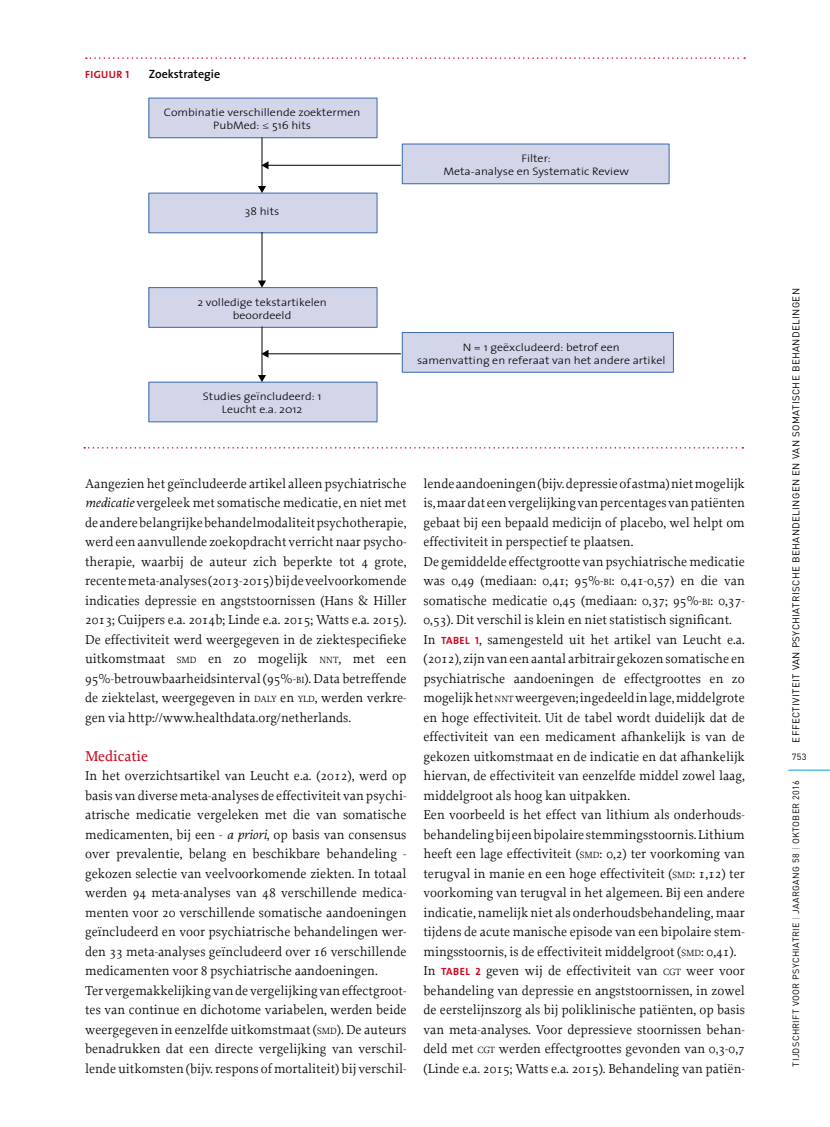
<style>
.page{position:relative;width:830px;height:1127px;background:#fff}
.page>*{position:absolute;margin:0;border:0;box-sizing:border-box;transform-origin:0 0}
.t1{font:500 15px "Proforma";color:#cd071e}
.t2{font:13.5px/19.5px "Proforma";color:#000}
.t3{font:600 12px "The Sans";color:#000}
.t4{font:300 10.95px/13px "The Sans";color:#000;text-align:center;scale:1.1 1}
.t5{font:10.5px "The Sans Bold Caps";letter-spacing:.04em;color:#cd071e}
.t6{font:9.75px "DIN";letter-spacing:.04em;color:#000}
.t7{font:9px "DIN";letter-spacing:.04em;color:#000}
.s1{font-family:"Myriad Pro"}
.s2{font-style:italic}
.s3{font-size:9.45px}
.s4{font-family:"The Sans Bold Caps";font-size:10.5px;color:#cd071e}
.s5{color:#9c9e9f}
</style>
<div class="page">
<hr style="left:788px;top:770px;width:41px;height:1px;background:#009ee0">
<svg style="left:86px;top:57px;width:658px;height:2px"></svg>
<div style="left:149px;top:98px;width:228px;height:40px;background:#d3d6e9"></div>
<div style="left:149px;top:98px;width:228px;height:40px;border:1px solid #386aaa"></div>
<div style="left:402px;top:144px;width:266px;height:40px;background:#d3d6e9"></div>
<div style="left:402px;top:144px;width:267px;height:40px;border:1px solid #386aaa"></div>
<div style="left:402px;top:332px;width:271px;height:40px;background:#d3d6e9"></div>
<div style="left:402px;top:332px;width:271px;height:40px;border:1px solid #386aaa"></div>
<div style="left:149px;top:193px;width:228px;height:40px;background:#d3d6e9"></div>
<div style="left:149px;top:193px;width:228px;height:40px;border:1px solid #386aaa"></div>
<hr style="left:261px;top:137px;width:1px;height:50px;background:#000">
<svg style="left:258px;top:186px;width:8px;height:7px"></svg>
<hr style="left:267px;top:165px;width:133px;height:1px;background:#000">
<svg style="left:261px;top:161px;width:7px;height:8px"></svg>
<hr style="left:267px;top:353px;width:133px;height:1px;background:#000">
<svg style="left:262px;top:350px;width:6px;height:8px"></svg>
<div style="left:149px;top:288px;width:228px;height:39px;background:#d3d6e9"></div>
<div style="left:149px;top:287px;width:228px;height:40px;border:1px solid #386aaa"></div>
<hr style="left:261px;top:232px;width:1px;height:50px;background:#000">
<svg style="left:258px;top:280px;width:8px;height:8px"></svg>
<div style="left:149px;top:382px;width:228px;height:40px;background:#d3d6e9"></div>
<div style="left:149px;top:382px;width:228px;height:40px;border:1px solid #386aaa"></div>
<hr style="left:261px;top:326px;width:1px;height:50px;background:#000">
<svg style="left:258px;top:375px;width:8px;height:7px"></svg>
<svg style="left:84px;top:447px;width:659px;height:1px"></svg>
<p class="t5" style="left:85px;top:66px;width:46px">FIGUUR 1</p>
<p class="t3" style="left:149px;top:64px;width:73px">Zoekstrategie</p>
<p class="t4" style="left:164px;top:106px;width:180px">Combinatie verschillende zoektermen<br>PubMed: <span class="s1">≤</span> 516 hits</p>
<p class="t4" style="left:245px;top:205px;width:33px">38 hits</p>
<p class="t4" style="left:443px;top:152px;width:170px">Filter:<br>Meta-analyse en Systematic Review</p>
<p class="t4" style="left:197px;top:295px;width:119px">2 volledige tekstartikelen beoordeeld</p>
<p class="t4" style="left:203px;top:390px;width:109px">Studies geïncludeerd: 1<br>Leucht e.a. 2012</p>
<p class="t4" style="left:417px;top:340px;width:227px">N = 1 geëxcludeerd: betrof een<br>samenvatting en referaat van het andere artikel</p>
<p class="t2" style="left:85px;top:473px;width:323px;text-align:justify">Aangezien het geïncludeerde artikel alleen psychiatrische <span class="s2">medicatie</span> vergeleek met somatische medicatie, en niet met de andere belangrijke behandelmodaliteit psychotherapie, werd een aanvullende zoekopdracht verricht naar psycho&shy;therapie, waarbij de auteur zich beperkte tot 4 grote, recente meta-analyses (2013-2015) bij de veelvoorkomende indicaties depressie en angststoornissen (Hans &amp; Hiller 2013; Cuijpers e.a. 2014b; Linde e.a. 2015; Watts e.a. 2015).<br>De effectiviteit werd weergegeven in de ziektespecifieke uitkomstmaat <span class="s3">SMD</span> en zo mogelijk <span class="s3">NNT</span>, met een 95%-betrouwbaarheidsinterval (95%-<span class="s3">BI</span>). Data betreffende de ziektelast, weergegeven in <span class="s3">DALY</span> en <span class="s3">YLD</span>, werden verkre&shy;gen via http://www.healthdata.org/netherlands.</p>
<p class="t1" style="left:85px;top:746px;width:64px">Medicatie</p>
<p class="t2" style="left:85px;top:766px;width:323px">In het overzichtsartikel van Leucht e.a. (2012), werd op basis van diverse meta-analyses de effectiviteit van psychi&shy;atrische medicatie vergeleken met die van somatische medicamenten, bij een - <span class="s2">a priori</span>, op basis van consensus over prevalentie, belang en beschikbare behandeling - gekozen selectie van veelvoorkomende ziekten. In totaal werden 94 meta-analyses van 48 verschillende medica&shy;menten voor 20 verschillende somatische aandoeningen geïncludeerd en voor psychiatrische behandelingen wer&shy;den 33 meta-analyses geïncludeerd over 16 verschillende medicamenten voor 8 psychiatrische aandoeningen.<br>Ter vergemakkelijking van de vergelijking van effectgroot&shy;tes van continue en dichotome variabelen, werden beide weergegeven in eenzelfde uitkomstmaat (<span class="s3">SMD</span>). De auteurs benadrukken dat een directe vergelijking van verschil&shy;lende uitkomsten (bijv. respons of mortaliteit) bij verschil-</p>
<p class="t2" style="left:423px;top:473px;width:323px">lende aandoeningen (bijv. depressie of astma) niet mogelijk is, maar dat een vergelijking van percentages van patiënten gebaat bij een bepaald medicijn of placebo, wel helpt om effectiviteit in perspectief te plaatsen.<br>De gemiddelde effectgrootte van psychiatrische medicatie was 0,49 (mediaan: 0,41; 95%-<span class="s3">BI</span>: 0,41-0,57) en die van somatische medicatie 0,45 (mediaan: 0,37; 95%-<span class="s3">BI</span>: 0,37- 0,53). Dit verschil is klein en niet statistisch significant.<br>In <span class="s4">TABEL 1</span>, samengesteld uit het artikel van Leucht e.a. (2012), zijn van een aantal arbitrair gekozen somatische en psychiatrische aandoeningen de effectgroottes en zo mogelijk het <span class="s3">NNT</span> weergeven; ingedeeld in lage, middelgrote en hoge effectiviteit. Uit de tabel wordt duidelijk dat de effectiviteit van een medicament afhankelijk is van de gekozen uitkomstmaat en de indicatie en dat afhankelijk hiervan, de effectiviteit van eenzelfde middel zowel laag, middelgroot als hoog kan uitpakken.<br>Een voorbeeld is het effect van lithium als onderhouds&shy;behandeling bij een bipolaire stemmingsstoornis. Lithium heeft een lage effectiviteit (<span class="s3">SMD</span>: 0,2) ter voorkoming van terugval in manie en een hoge effectiviteit (<span class="s3">SMD</span>: 1,12) ter voorkoming van terugval in het algemeen. Bij een andere indicatie, namelijk niet als onderhoudsbehandeling, maar tijdens de acute manische episode van een bipolaire stem&shy;mingsstoornis, is de effectiviteit middelgroot (<span class="s3">SMD</span>: 0,41).<br>In <span class="s4">TABEL 2</span> geven wij de effectiviteit van <span class="s3">CGT</span> weer voor behandeling van depressie en angststoornissen, in zowel de eerstelijnszorg als bij poliklinische patiënten, op basis van meta-analyses. Voor depressieve stoornissen behan&shy;deld met <span class="s3">CGT</span> werden effectgroottes gevonden van 0,3-0,7 (Linde e.a. 2015; Watts e.a. 2015). Behandeling van patiën-</p>
<p class="t6" style="left:789px;top:742px;width:456px;rotate:-90deg">EFFECTIVITEIT VAN PSYCHIATRISCHE BEHANDELINGEN EN VAN SOMATISCHE BEHANDELINGEN</p>
<p class="t7" style="left:791px;top:751px;width:16px">753</p>
<p class="t7" style="left:789px;top:1066px;width:288px;rotate:-90deg">TIJDSCHRIFT VOOR PSYCHIATRIE <span class="s5">|</span> JAARGANG 58 <span class="s5">|</span> OKTOBER 2016</p>
</div>
